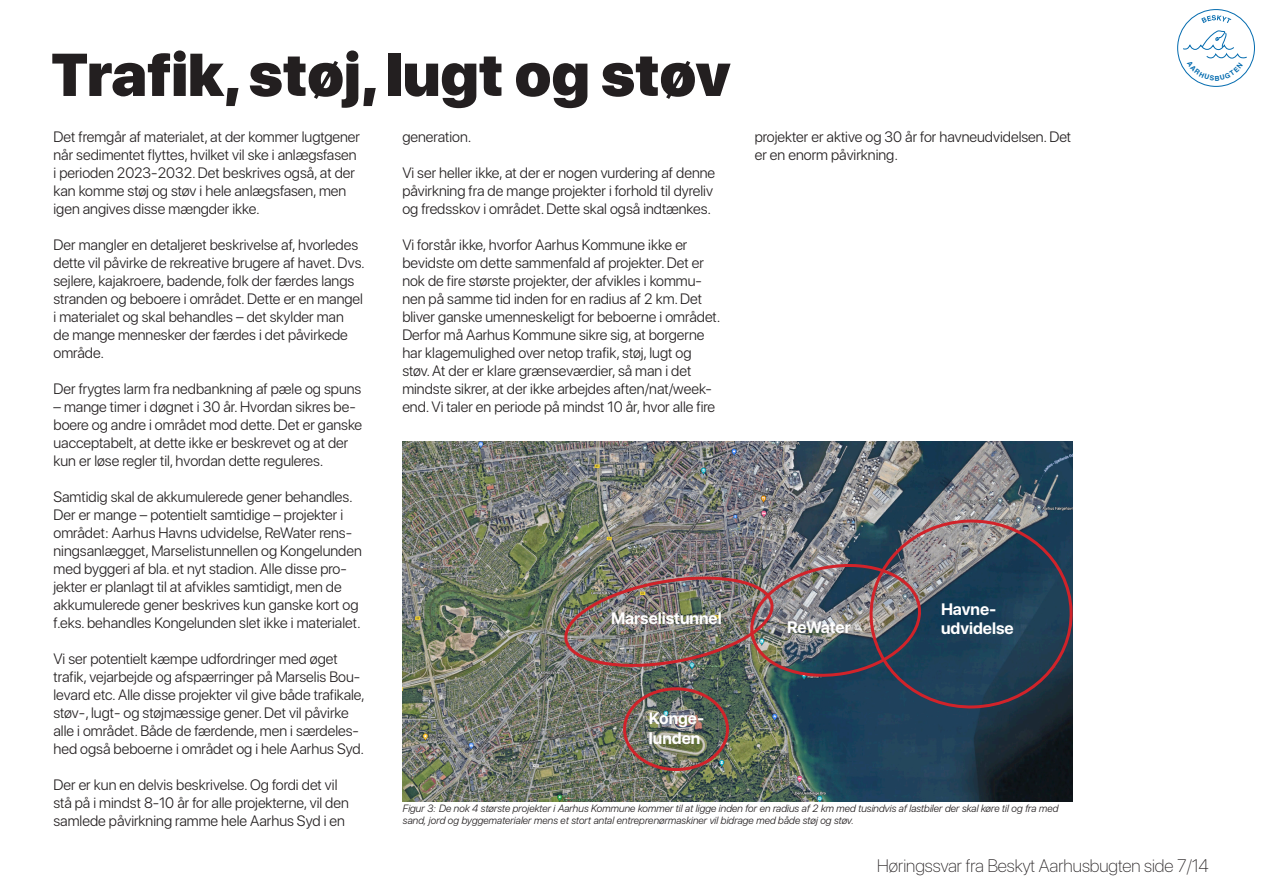
<style>
.page{position:relative;width:1263px;height:893px;background:#fff}
.page>*{position:absolute;margin:0;border:0;box-sizing:border-box;transform-origin:0 0}
.t1{font:900 60px "SF Pro Display";color:#231f20}
.t2{font:100 18px "SF Pro Display";color:#231f20}
.t3{font:700 16.5px/19.8px "SF Pro Display";color:#fff}
.t4{font:300 15px/18px "SF Pro Display";color:#231f20}
.t5{font:italic 300 10.5px/12.6px "SF Pro Display";color:#231f20}
</style>
<div class="page">
<div style="left:1177px;top:9px;width:78px;height:78px;border:1px solid #036baf;border-radius:50%"></div>
<img style="left:402px;top:442px;width:671px;height:360px">
<div style="left:623px;top:687px;width:106px;height:84px;border:3px solid #d1232a;border-radius:50%"></div>
<img style="left:562px;top:519px;width:510px;height:191px">
<svg style="left:1182px;top:15px;width:65px;height:66px"></svg>
<p class="t1" style="left:51px;top:40px;width:681px">Trafik, støj, lugt og støv</p>
<p class="t4" style="left:54px;top:128px;width:308px">Det fremgår af materialet, at der kommer lugtgener når sedimentet flyttes, hvilket vil ske i anlægsfasen i perioden 2023-2032. Det beskrives også, at der kan komme støj og støv i hele anlægsfasen, men igen angives disse mængder ikke.</p>
<p class="t4" style="left:54px;top:236px;width:313px">Der mangler en detaljeret beskrivelse af, hvorledes dette vil påvirke de rekreative brugere af havet. Dvs. sejlere, kajakroere, badende, folk der færdes langs stranden og beboere i området. Dette er en mangel i materialet og skal behandles – det skylder man<br>de mange mennesker der færdes i det påvirkede område.</p>
<p class="t4" style="left:54px;top:380px;width:309px">Der frygtes larm fra nedbankning af pæle og spuns</p>
<p class="t4" style="left:54px;top:398px;width:310px">– mange timer i døgnet i 30 år. Hvordan sikres be&shy;boere og andre i området mod dette. Det er ganske uacceptabelt, at dette ikke er beskrevet og at der kun er løse regler til, hvordan dette reguleres.</p>
<p class="t4" style="left:54px;top:488px;width:310px">Samtidig skal de akkumulerede gener behandles.<br>Der er mange – potentielt samtidige – projekter i området: Aarhus Havns udvidelse, ReWater rens&shy;ningsanlægget, Marselistunnellen og Kongelunden med byggeri af bla. et nyt stadion. Alle disse pro&shy;jekter er planlagt til at afvikles samtidigt, men de akkumulerede gener beskrives kun ganske kort og f.eks. behandles Kongelunden slet ikke i materialet.</p>
<p class="t4" style="left:54px;top:650px;width:313px">Vi ser potentielt kæmpe udfordringer med øget trafik, vejarbejde og afspærringer på Marselis Bou&shy;levard etc. Alle disse projekter vil give både trafikale, støv-, lugt- og støjmæssige gener. Det vil påvirke alle i området. Både de færdende, men i særdeles&shy;hed også beboerne i området og i hele Aarhus Syd.</p>
<p class="t4" style="left:54px;top:776px;width:297px">Der er kun en delvis beskrivelse. Og fordi det vil stå på i mindst 8-10 år for alle projekterne, vil den samlede påvirkning ramme hele Aarhus Syd i en</p>
<p class="t4" style="left:755px;top:128px;width:318px">projekter er aktive og 30 år for havneudvidelsen. Det er en enorm påvirkning.</p>
<p class="t4" style="left:402px;top:128px;width:71px">generation.</p>
<p class="t4" style="left:402px;top:164px;width:314px">Vi ser heller ikke, at der er nogen vurdering af denne påvirkning fra de mange projekter i forhold til dyreliv og fredsskov i området. Dette skal også indtænkes.</p>
<p class="t4" style="left:402px;top:236px;width:320px">Vi forstår ikke, hvorfor Aarhus Kommune ikke er bevidste om dette sammenfald af projekter. Det er nok de fire største projekter, der afvikles i kommu&shy;nen på samme tid inden for en radius af 2 km. Det bliver ganske umenneskeligt for beboerne i området.<br>Derfor må Aarhus Kommune sikre sig, at borgerne har klagemulighed over netop trafik, støj, lugt og støv. At der er klare grænseværdier, så man i det mindste sikrer, at der ikke arbejdes aften/nat/week&shy;end. Vi taler en periode på mindst 10 år, hvor alle fire</p>
<p class="t3" style="left:611px;top:608px;width:112px">Marselistunnel</p>
<p class="t3" style="left:941px;top:599px;width:74px">Havne&shy;udvidelse</p>
<p class="t3" style="left:787px;top:618px;width:65px">ReWater</p>
<p class="t3" style="left:649px;top:709px;width:57px">Konge&shy;lunden</p>
<p class="t5" style="left:403px;top:802px;width:657px">Figur 3: De nok 4 største projekter i Aarhus Kommune kommer til at ligge inden for en radius af 2 km med tusindvis af lastbiler der skal køre til og fra med sand, jord og byggematerialer mens et stort antal entreprenørmaskiner vil bidrage med både støj og støv.</p>
<p class="t2" style="left:877px;top:853px;width:333px">Høringssvar fra Beskyt Aarhusbugten side 7/14</p>
</div>
